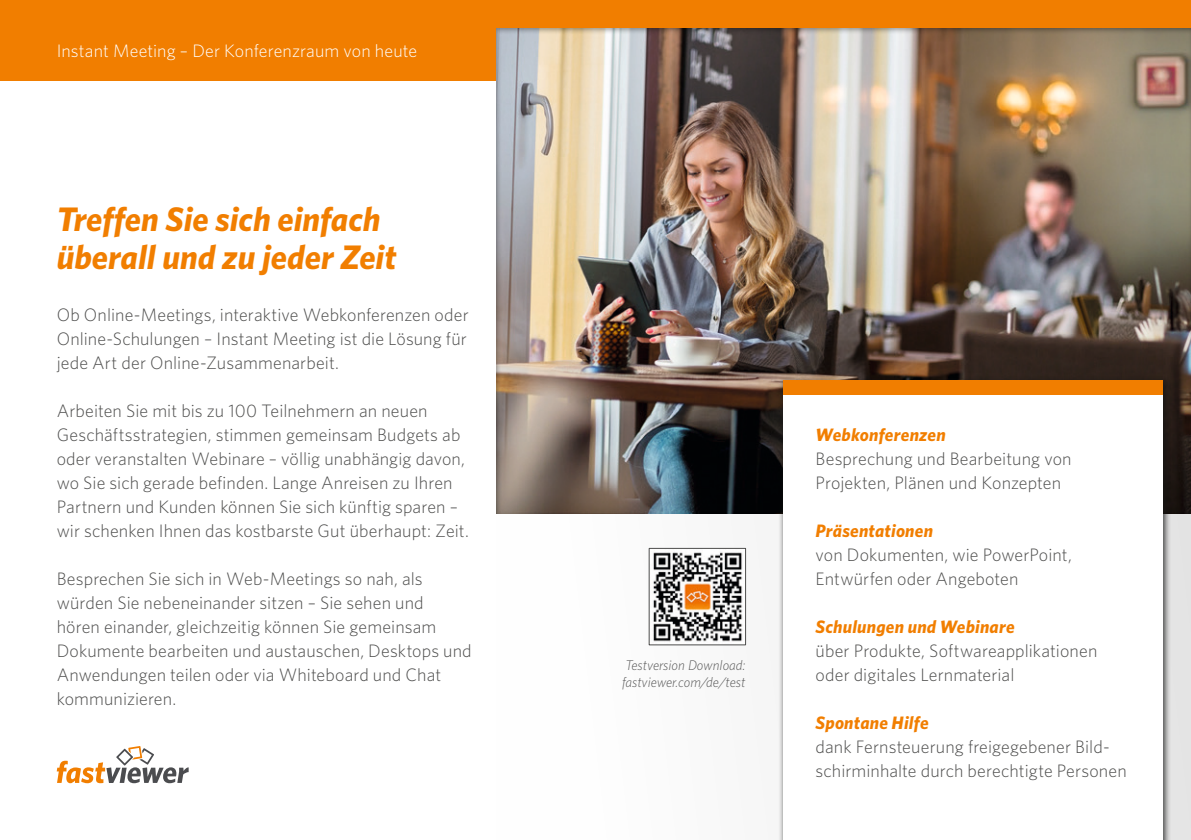
<style>
.page{position:relative;width:1191px;height:840px;background:#fff}
.page>*{position:absolute;margin:0;border:0;box-sizing:border-box;transform-origin:0 0}
.t1{font:italic 700 34px/38px "Whitney";color:#f17e00}
.t2{font:300 18px/24px "Whitney";letter-spacing:.005em;color:#4d4d4c}
.t3{font:italic 700 18px "Whitney";letter-spacing:.01em;color:#f17e00}
.t4{font:300 18px "Whitney";letter-spacing:.005em;color:#fff}
.t5{font:italic 300 14px/16.8px "Whitney";color:#5a5a5a}
</style>
<div class="page">
<svg style="left:497px;top:513px;width:694px;height:326px"></svg>
<div style="left:0;top:0;width:1191px;height:80px;background:#f17e00"></div>
<div style="left:497px;top:25px;width:694px;height:488px;background:#131413;opacity:.35"></div>
<div style="left:778px;top:376px;width:393px;height:463px;background:#131413;opacity:.75"></div>
<div style="left:782px;top:394px;width:380px;height:445px;background:#fff"></div>
<div style="left:782px;top:380px;width:380px;height:14px;background:#f17e00"></div>
<svg style="left:57px;top:746px;width:132px;height:36px"></svg>
<img style="left:650px;top:549px;width:94px;height:94px">
<div style="left:648px;top:547px;width:98px;height:98px;border:1px solid #4d4d4c"></div>
<p class="t4" style="left:57px;top:38px;width:362px">Instant Meeting – Der Konferenzraum von heute</p>
<h1 class="t1" style="left:57px;top:199px;width:341px">Treffen Sie sich einfach überall und zu jeder Zeit</h1>
<p class="t2" style="left:57px;top:302px;width:413px;text-align:justify">Ob Online-Meetings, interaktive Webkonferenzen oder Online-Schulungen – Instant Meeting ist die Lösung für jede Art der Online-Zusammenarbeit.</p>
<p class="t2" style="left:57px;top:398px;width:413px">Arbeiten Sie mit bis zu 100 Teilnehmern an neuen Geschäftsstrategien, stimmen gemeinsam Budgets ab oder veranstalten Webinare – völlig unabhängig davon, wo Sie sich gerade befinden. Lange Anreisen zu Ihren Partnern und Kunden können Sie sich künftig sparen – wir schenken Ihnen das kostbarste Gut überhaupt: Zeit.</p>
<p class="t2" style="left:57px;top:566px;width:416px">Besprechen Sie sich in Web-Meetings so nah, als würden Sie nebeneinander sitzen – Sie sehen und<br>hören einander, gleichzeitig können Sie gemeinsam Dokumente bearbeiten und austauschen, Desktops und Anwendungen teilen oder via Whiteboard und Chat kommunizieren.</p>
<p class="t5" style="left:622px;top:656px;width:125px">Testversion Download: fastviewer.com/de/test</p>
<p class="t3" style="left:815px;top:422px;width:132px">Webkonferenzen</p>
<p class="t2" style="left:815px;top:446px;width:257px">Besprechung und Bearbeitung von<br>Projekten, Plänen und Konzepten</p>
<p class="t3" style="left:815px;top:518px;width:119px">Präsentationen</p>
<p class="t2" style="left:815px;top:542px;width:258px">von Dokumenten, wie PowerPoint,<br>Entwürfen oder Angeboten</p>
<p class="t3" style="left:815px;top:614px;width:201px">Schulungen und Webinare</p>
<p class="t2" style="left:815px;top:638px;width:283px">über Produkte, Softwareapplikationen oder digitales Lernmaterial</p>
<p class="t3" style="left:815px;top:710px;width:115px">Spontane Hilfe</p>
<p class="t2" style="left:815px;top:734px;width:313px">dank Fernsteuerung freigegebener Bild&shy;schirminhalte durch berechtigte Personen</p>
</div>
